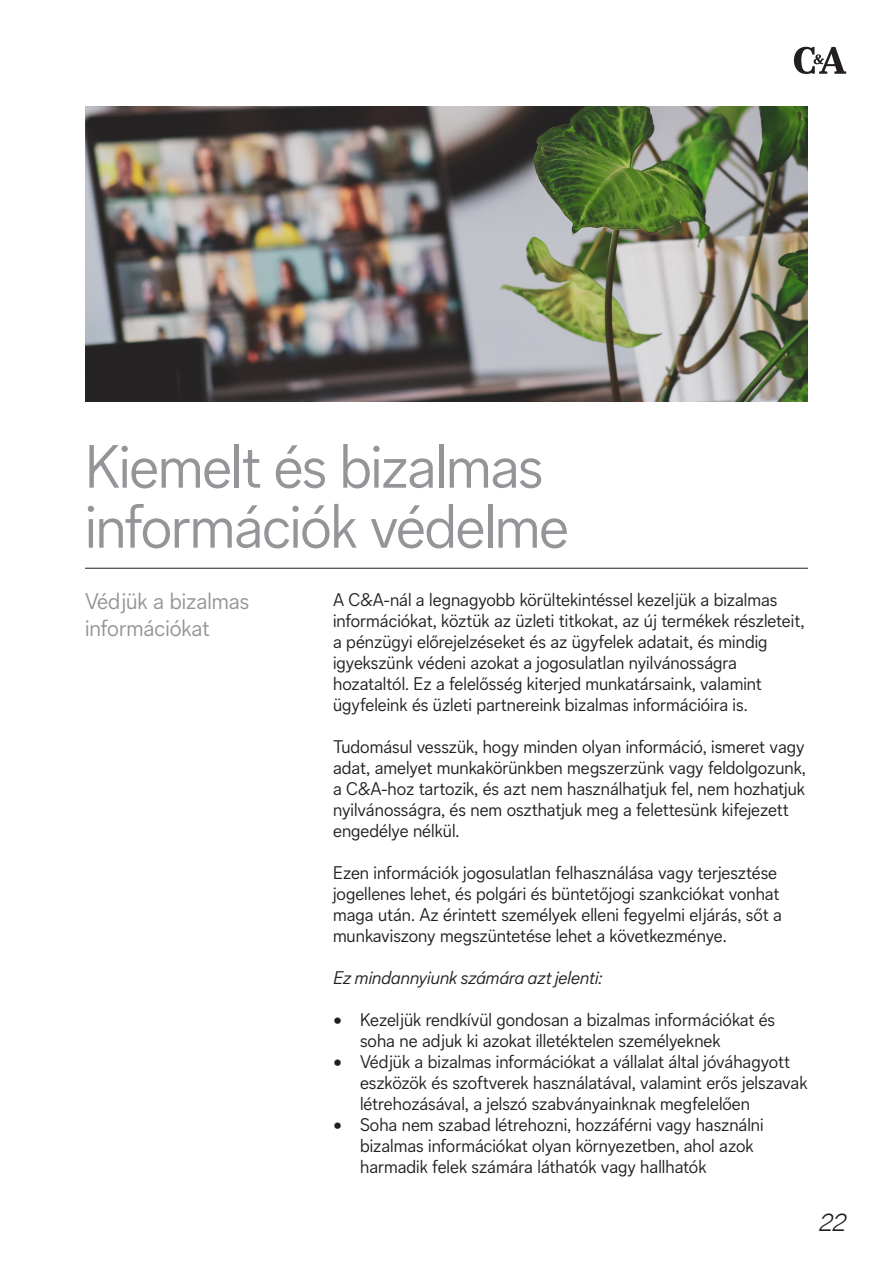
<style>
.page{position:relative;width:893px;height:1263px;background:#fff}
.page>*{position:absolute;margin:0;border:0;box-sizing:border-box;transform-origin:0 0}
.Headlines{font:300 60px/60px "CA Sans";letter-spacing:-.02em;color:#939598}
.t1{font:italic 300 25.5px "CA Sans";color:#231f20}
.t2{font:300 22.5px/27px "CA Sans";color:#939598}
.t3{font:300 18px/21px "CA Sans";color:#231f20}
.t4{font:italic 300 18px "CA Sans";color:#231f20}
</style>
<div class="page">
<svg style="left:794px;top:47px;width:52px;height:27px"></svg>
<img style="left:85px;top:106px;width:723px;height:296px">
<hr style="left:85px;top:568px;width:723px;height:1px;background:#231f20">
<p class="Headlines" style="left:85px;top:437px;width:485px">Kiemelt és bizalmas információk védelme</p>
<p class="t2" style="left:85px;top:588px;width:166px">Védjük a bizalmas információkat</p>
<p class="t3" style="left:333px;top:589px;width:473px">A C&amp;A-nál a legnagyobb körültekintéssel kezeljük a bizalmas információkat, köztük az üzleti titkokat, az új termékek részleteit, a pénzügyi előrejelzéseket és az ügyfelek adatait, és mindig igyekszünk védeni azokat a jogosulatlan nyilvánosságra hozataltól. Ez a felelősség kiterjed munkatársaink, valamint ügyfeleink és üzleti partnereink bizalmas információira is.</p>
<p class="t3" style="left:333px;top:736px;width:474px">Tudomásul vesszük, hogy minden olyan információ, ismeret vagy adat, amelyet munkakörünkben megszerzünk vagy feldolgozunk, a C&amp;A-hoz tartozik, és azt nem használhatjuk fel, nem hozhatjuk nyilvánosságra, és nem oszthatjuk meg a felettesünk kifejezett engedélye nélkül.</p>
<p class="t3" style="left:333px;top:862px;width:450px">Ezen információk jogosulatlan felhasználása vagy terjesztése jogellenes lehet, és polgári és büntetőjogi szankciókat vonhat maga után. Az érintett személyek elleni fegyelmi eljárás, sőt a munkaviszony megszüntetése lehet a következménye.</p>
<p class="t4" style="left:333px;top:967px;width:271px">Ez mindannyiunk számára azt jelenti:</p>
<p class="t3" style="left:360px;top:1009px;width:417px;text-indent:-27px">• Kezeljük rendkívül gondosan a bizalmas információkat és soha ne adjuk ki azokat illetéktelen személyeknek</p>
<p class="t3" style="left:360px;top:1051px;width:449px;text-indent:-27px">• Védjük a bizalmas információkat a vállalat által jóváhagyott eszközök és szoftverek használatával, valamint erős jelszavak létrehozásával, a jelszó szabványainknak megfelelően</p>
<p class="t3" style="left:360px;top:1114px;width:405px;text-indent:-27px">• Soha nem szabad létrehozni, hozzáférni vagy használni bizalmas információkat olyan környezetben, ahol azok harmadik felek számára láthatók vagy hallhatók</p>
<h2 class="t1" style="left:819px;top:1207px;width:29px">22</h2>
</div>
